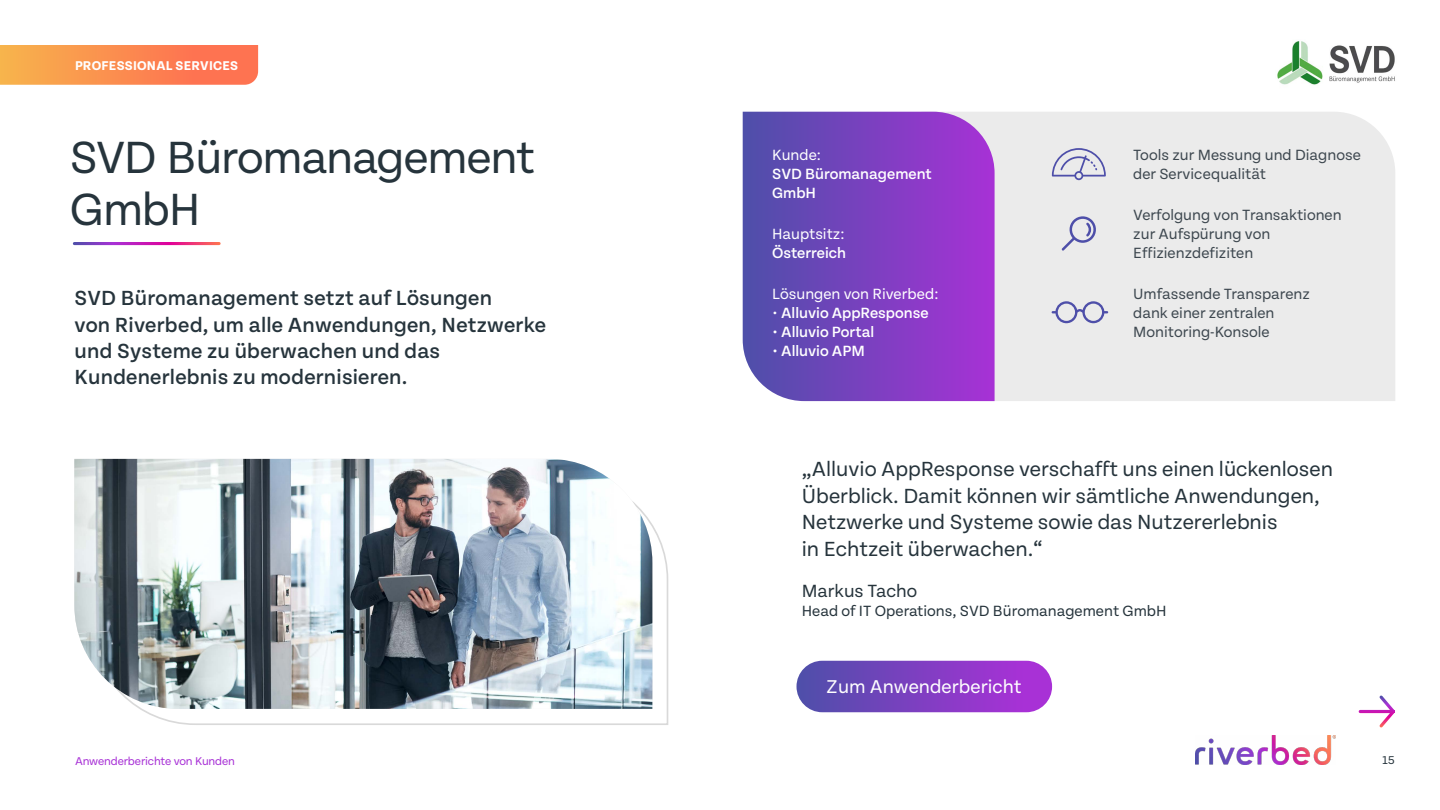
<style>
.page{position:relative;width:1440px;height:810px;background:#fff}
.page>*{position:absolute;margin:0;border:0;box-sizing:border-box;transform-origin:0 0}
.t1{font:48px/52.5px "Tenon";letter-spacing:-.025em;color:#26343c}
.t2{font:21.75px/26.5px "Tenon";color:#26343c}
.t3{font:500 21.75px/26.1px "Tenon";letter-spacing:.01em;color:#26343c}
.t4{font:19.73px "Tenon";color:#fff}
.t5{font:18.83px "Tenon";color:#26343c}
.t6{font:15.75px/18.9px "Tenon";color:#3d474f}
.t7{font:500 15.75px/18.9px "Tenon";color:#fff}
.t8{font:15.75px "Tenon";color:#26343c}
.t9{font:15.75px "Tenon";color:#fff}
.t10{font:700 13.5px "Tenon";letter-spacing:.02em;color:#fff}
.t11{font:12px "Tenon";letter-spacing:-.01em;color:#a831d6}
.t12{font:12px "Tenon";color:#26343c}
.s1{font-weight:400}
</style>
<div class="page">
<svg style="left:1358px;top:695px;width:37px;height:33px"></svg>
<svg style="left:0;top:45px;width:258px;height:40px;background:#fb8c50"></svg>
<div style="left:995px;top:112px;width:400px;height:289px;background:#ebebeb"></div>
<svg style="left:743px;top:112px;width:252px;height:289px;background:#7b45bf"></svg>
<svg style="left:140px;top:524px;width:529px;height:201px"></svg>
<img style="left:74px;top:459px;width:578px;height:250px">
<img style="left:1196px;top:736px;width:140px;height:29px">
<img style="left:1277px;top:41px;width:118px;height:44px">
<svg style="left:1052px;top:148px;width:54px;height:32px;background:#cacadd"></svg>
<svg style="left:1052px;top:301px;width:56px;height:22px"></svg>
<svg style="left:1062px;top:216px;width:35px;height:35px"></svg>
<div style="left:796px;top:661px;width:256px;height:51px;background:linear-gradient(to right,#5151aa,#af2dda);border-radius:26px"></div>
<p class="t10" style="left:75px;top:58px;width:165px">PROFESSIONAL SERVICES</p>
<h1 class="t1" style="left:70px;top:132px;width:467px">SVD Büromanagement<br>GmbH</h1>
<h2 class="t3" style="left:75px;top:286px;width:473px">SVD Büromanagement setzt auf Lösungen<br>von Riverbed, um alle Anwendungen, Netzwerke und Systeme zu überwachen und das Kundenerlebnis zu modernisieren.</h2>
<p class="t9" style="left:772px;top:147px;width:50px">Kunde:</p>
<p class="t7" style="left:772px;top:165px;width:161px">SVD Büromanagement<br>GmbH</p>
<p class="t9" style="left:772px;top:226px;width:74px">Hauptsitz:</p>
<p class="t7" style="left:772px;top:244px;width:75px">Österreich</p>
<p class="t9" style="left:772px;top:286px;width:168px">Lösungen von Riverbed:</p>
<p class="t7" style="left:772px;top:304px;width:158px"><span class="s1">•</span> Alluvio AppResponse</p>
<p class="t7" style="left:772px;top:322px;width:104px">• Alluvio Portal</p>
<p class="t7" style="left:772px;top:341px;width:94px">• Alluvio APM</p>
<p class="t6" style="left:1133px;top:146px;width:229px">Tools zur Messung und Diagnose der Servicequalität</p>
<p class="t6" style="left:1133px;top:206px;width:210px">Verfolgung von Transaktionen zur Aufspürung von<br>Effizienzdefiziten</p>
<p class="t6" style="left:1133px;top:285px;width:178px">Umfassende Transparenz dank einer zentralen<br>Monitoring-Konsole</p>
<h2 class="t2" style="left:802px;top:457px;width:533px">„Alluvio AppResponse verschafft uns einen lückenlosen Überblick. Damit können wir sämtliche Anwendungen, Netzwerke und Systeme sowie das Nutzererlebnis<br>in Echtzeit überwachen.“</h2>
<p class="t5" style="left:802px;top:581px;width:117px">Markus Tacho</p>
<p class="t8" style="left:802px;top:603px;width:366px">Head of IT Operations, SVD Büromanagement GmbH</p>
<p class="t4" style="left:826px;top:677px;width:197px">Zum Anwenderbericht</p>
<p class="t11" style="left:75px;top:755px;width:162px">Anwenderberichte von Kunden</p>
<p class="t12" style="left:1383px;top:754px;width:14px">15</p>
</div>
